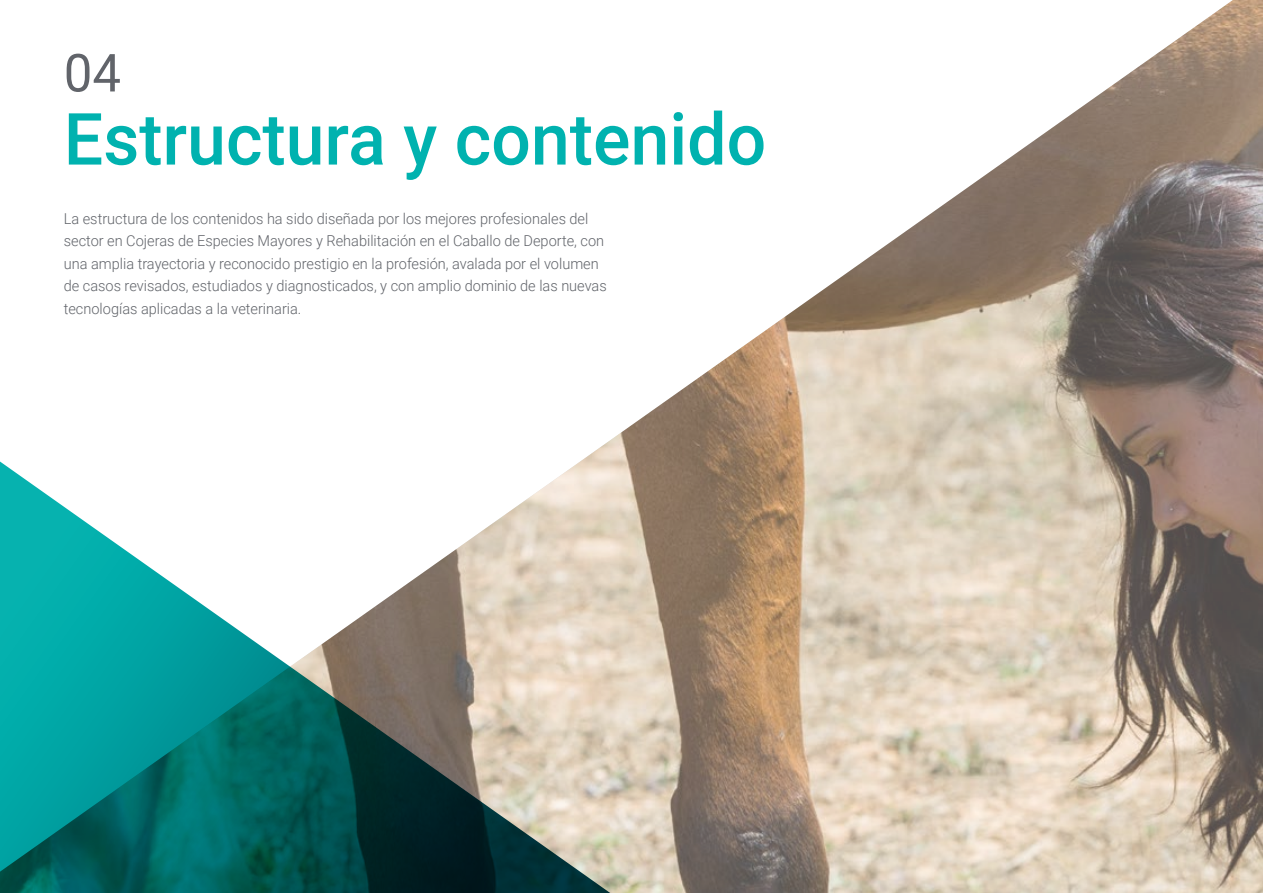
<style>
.page{position:relative;width:1263px;height:893px;background:#fff}
.page>*{position:absolute;margin:0;border:0;box-sizing:border-box;transform-origin:0 0}
.t1{font:500 72px "Roboto";color:#00b2af}
.t2{font:52.5px "Roboto";color:#61646a}
.t3{font:300 15px/22.5px "Roboto";color:#61646a}
</style>
<div class="page">
<img style="left:602px;top:0;width:661px;height:893px">
<svg style="left:0;top:446px;width:640px;height:447px"></svg>
<h2 class="t2" style="left:64px;top:36px;width:59px">04</h2>
<h1 class="t1" style="left:64px;top:89px;width:704px">Estructura y contenido</h1>
<p class="t3" style="left:64px;top:207px;width:544px">La estructura de los contenidos ha sido diseñada por los mejores profesionales del sector en Cojeras de Especies Mayores y Rehabilitación en el Caballo de Deporte, con una amplia trayectoria y reconocido prestigio en la profesión, avalada por el volumen de casos revisados, estudiados y diagnosticados, y con amplio dominio de las nuevas tecnologías aplicadas a la veterinaria.</p>
</div>
